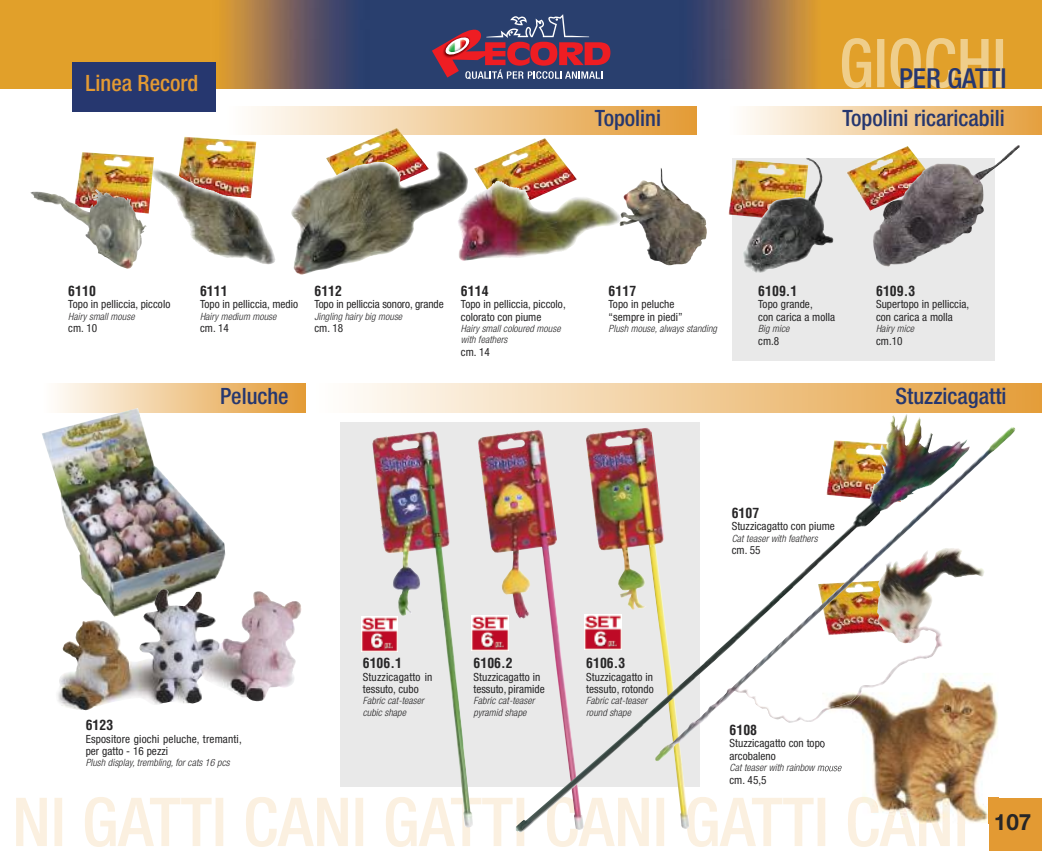
<style>
.page{position:relative;width:1042px;height:851px;background:#fff}
.page>*{position:absolute;margin:0;border:0;box-sizing:border-box;transform-origin:0 0}
.t1{font:500 condensed 27.5px "Helvetica Neue";color:#26376f}
.t2{font:500 condensed 22.5px "Helvetica Neue";color:#26376f}
.t3{font:500 condensed 22.5px "Helvetica Neue";color:#e39a33}
.t4{font:700 22.5px "Helvetica Neue";color:#272627}
.t5{font:700 condensed 13.75px "Helvetica";letter-spacing:.005em;color:#272627}
.t6{font:condensed 11.25px/12.5px "Helvetica Neue";letter-spacing:.005em;color:#272627}
.t7{font:italic 300 condensed 10px/11.2px "Helvetica Neue";letter-spacing:.01em;color:#272627}
</style>
<div class="page">
<div style="left:989px;top:797px;width:53px;height:53px;background:#e39a33"></div>
<svg style="left:16px;top:797px;width:889px;height:49px"></svg>
<img style="left:0;top:0;width:1042px;height:89px">
<img style="left:842px;top:38px;width:161px;height:50px">
<svg style="left:432px;top:14px;width:178px;height:65px;background:#6b4566"></svg>
<img style="left:448px;top:39px;width:18px;height:13px">
<div style="left:72px;top:62px;width:144px;height:50px;background:#26376f"></div>
<div style="left:340px;top:422px;width:360px;height:364px;background:#e9e9e9"></div>
<div style="left:732px;top:158px;width:263px;height:203px;background:#e9e9e9"></div>
<div style="left:314px;top:384px;width:728px;height:28px;background:linear-gradient(to right,#fff,#e49d39)"></div>
<div style="left:43px;top:384px;width:262px;height:28px;background:linear-gradient(to right,#fffffe,#e49c37)"></div>
<img style="left:372px;top:431px;width:101px;height:396px">
<img style="left:478px;top:432px;width:38px;height:397px">
<img style="left:180px;top:137px;width:76px;height:61px">
<img style="left:154px;top:167px;width:92px;height:82px">
<div style="left:728px;top:106px;width:314px;height:29px;background:linear-gradient(to right,#fff,#e5a03f)"></div>
<div style="left:226px;top:106px;width:470px;height:29px;background:linear-gradient(to right,#fff,#e39b36)"></div>
<img style="left:728px;top:160px;width:14px;height:56px">
<img style="left:742px;top:158px;width:91px;height:115px">
<img style="left:847px;top:161px;width:25px;height:50px">
<img style="left:872px;top:145px;width:147px;height:121px">
<img style="left:77px;top:152px;width:77px;height:61px">
<img style="left:326px;top:128px;width:103px;height:23px">
<img style="left:474px;top:138px;width:103px;height:43px">
<img style="left:30px;top:189px;width:117px;height:79px">
<img style="left:291px;top:151px;width:177px;height:124px">
<img style="left:457px;top:181px;width:162px;height:80px">
<img style="left:619px;top:168px;width:88px;height:97px">
<img style="left:516px;top:414px;width:449px;height:418px">
<img style="left:655px;top:427px;width:361px;height:334px">
<img style="left:361px;top:616px;width:37px;height:35px">
<img style="left:472px;top:615px;width:36px;height:35px">
<img style="left:585px;top:614px;width:36px;height:35px">
<img style="left:42px;top:408px;width:183px;height:183px">
<img style="left:78px;top:591px;width:224px;height:119px">
<img style="left:822px;top:672px;width:176px;height:151px">
<img style="left:989px;top:797px;width:9px;height:26px">
<svg style="left:995px;top:816px;width:3px;height:4px"></svg>
<img style="left:822px;top:796px;width:83px;height:27px">
<img style="left:822px;top:672px;width:71px;height:41px">
<p class="t3" style="left:86px;top:75px;width:114px">Linea Record</p>
<p class="t1" style="left:899px;top:69px;width:109px">PER GATTI</p>
<p class="t2" style="left:595px;top:110px;width:68px">Topolini</p>
<p class="t2" style="left:842px;top:110px;width:164px">Topolini ricaricabili</p>
<p class="t5" style="left:68px;top:283px;width:29px">6110</p>
<p class="t6" style="left:68px;top:299px;width:104px">Topo in pelliccia, piccolo</p>
<p class="t7" style="left:68px;top:311px;width:68px">Hairy small mouse</p>
<p class="t6" style="left:68px;top:323px;width:30px">cm. 10</p>
<p class="t5" style="left:200px;top:283px;width:29px">6111</p>
<p class="t6" style="left:200px;top:299px;width:100px">Topo in pelliccia, medio</p>
<p class="t7" style="left:200px;top:311px;width:78px">Hairy medium mouse</p>
<p class="t6" style="left:200px;top:323px;width:30px">cm. 14</p>
<p class="t5" style="left:314px;top:283px;width:29px">6112</p>
<p class="t6" style="left:314px;top:299px;width:131px">Topo in pelliccia sonoro, grande</p>
<p class="t7" style="left:314px;top:311px;width:89px">Jingling hairy big mouse</p>
<p class="t6" style="left:314px;top:323px;width:30px">cm. 18</p>
<p class="t5" style="left:461px;top:283px;width:29px">6114</p>
<p class="t6" style="left:461px;top:299px;width:106px">Topo in pelliccia, piccolo, colorato con piume</p>
<p class="t7" style="left:461px;top:324px;width:101px">Hairy small coloured mouse with feathers</p>
<p class="t6" style="left:461px;top:346px;width:30px">cm. 14</p>
<p class="t5" style="left:608px;top:283px;width:29px">6117</p>
<p class="t6" style="left:608px;top:299px;width:76px">Topo in peluche “sempre in piedi”</p>
<p class="t7" style="left:608px;top:324px;width:110px">Plush mouse, always standing</p>
<p class="t5" style="left:758px;top:283px;width:41px">6109.1</p>
<p class="t6" style="left:758px;top:299px;width:78px">Topo grande,<br>con carica a molla</p>
<p class="t7" style="left:758px;top:324px;width:33px">Big mice</p>
<p class="t6" style="left:758px;top:335px;width:23px">cm.8</p>
<p class="t5" style="left:876px;top:283px;width:41px">6109.3</p>
<p class="t6" style="left:876px;top:299px;width:95px">Supertopo in pelliccia, con carica a molla</p>
<p class="t7" style="left:876px;top:324px;width:40px">Hairy mice</p>
<p class="t6" style="left:876px;top:335px;width:28px">cm.10</p>
<p class="t2" style="left:220px;top:387px;width:70px">Peluche</p>
<p class="t2" style="left:895px;top:387px;width:113px">Stuzzicagatti</p>
<p class="t5" style="left:731px;top:505px;width:29px">6107</p>
<p class="t6" style="left:731px;top:521px;width:105px">Stuzzicagatto con piume</p>
<p class="t7" style="left:731px;top:533px;width:87px">Cat teaser with feathers</p>
<p class="t6" style="left:731px;top:545px;width:30px">cm. 55</p>
<p class="t5" style="left:363px;top:655px;width:41px">6106.1</p>
<p class="t6" style="left:363px;top:671px;width:71px">Stuzzicagatto in tessuto, cubo</p>
<p class="t7" style="left:363px;top:696px;width:63px">Fabric cat-teaser cubic shape</p>
<p class="t5" style="left:473px;top:655px;width:41px">6106.2</p>
<p class="t6" style="left:473px;top:671px;width:73px">Stuzzicagatto in tessuto, piramide</p>
<p class="t7" style="left:473px;top:696px;width:63px">Fabric cat-teaser pyramid shape</p>
<p class="t5" style="left:586px;top:655px;width:41px">6106.3</p>
<p class="t6" style="left:586px;top:671px;width:69px">Stuzzicagatto in tessuto, rotondo</p>
<p class="t7" style="left:586px;top:696px;width:63px">Fabric cat-teaser round shape</p>
<p class="t5" style="left:86px;top:717px;width:29px">6123</p>
<p class="t6" style="left:86px;top:733px;width:158px">Espositore giochi peluche, tremanti, per gatto - 16 pezzi</p>
<p class="t7" style="left:86px;top:757px;width:146px">Plush display, trembling, for cats 16 pcs</p>
<p class="t5" style="left:729px;top:722px;width:29px">6108</p>
<p class="t6" style="left:729px;top:738px;width:97px">Stuzzicagatto con topo arcobaleno</p>
<p class="t7" style="left:729px;top:762px;width:113px">Cat teaser with rainbow mouse</p>
<p class="t6" style="left:729px;top:774px;width:39px">cm. 45,5</p>
<p class="t4" style="left:994px;top:808px;width:39px">107</p>
</div>
